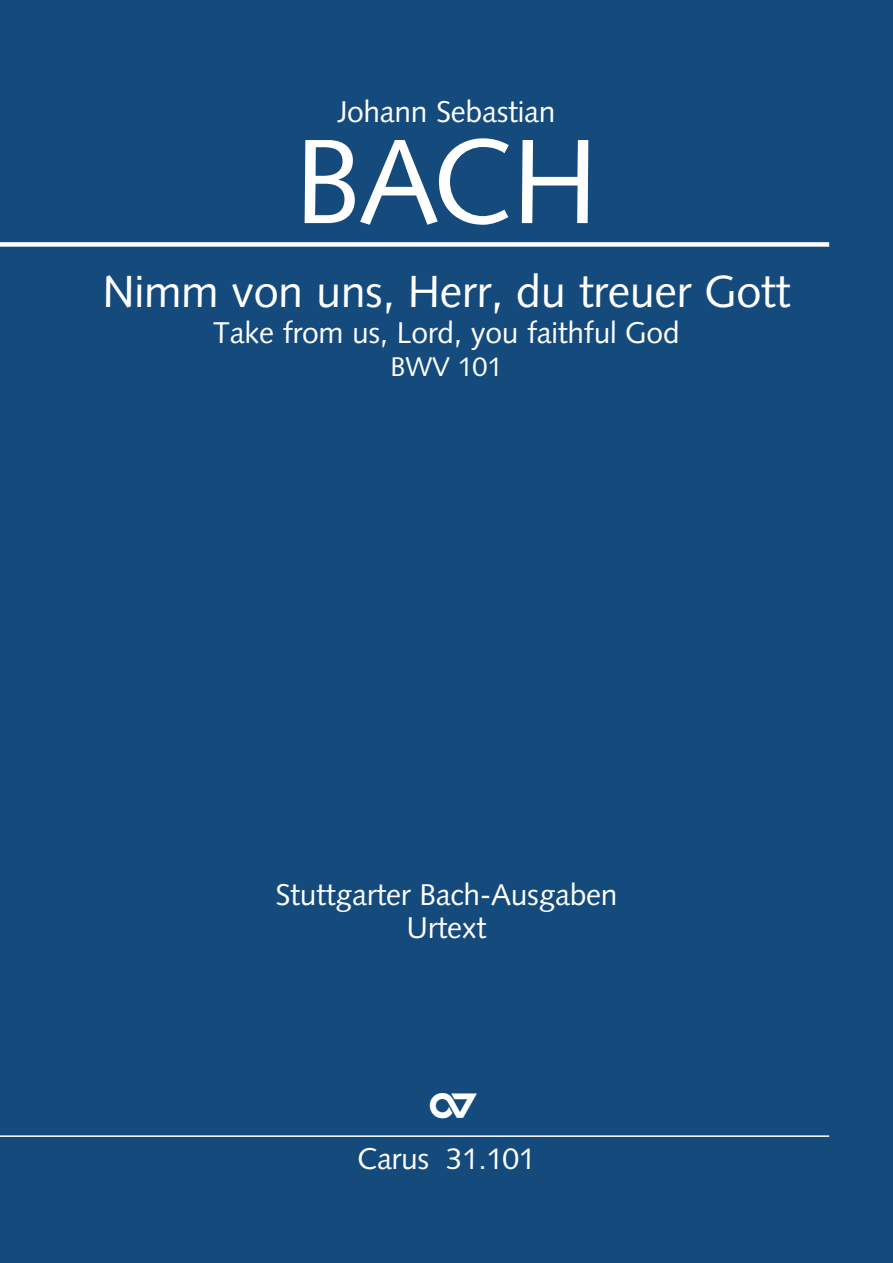
<style>
.page{position:relative;width:893px;height:1263px;background:#144a7c}
.page>*{position:absolute;margin:0;border:0;box-sizing:border-box;transform-origin:0 0}
.t1{font:120px "Syntax";color:#fff}
.t2{font:45px "Syntax";letter-spacing:-.01em;color:#fff}
.t3{font:30px/33px "Syntax";letter-spacing:-.01em;color:#fff;text-align:center}
.t4{font:30px "Carus Logo";color:#fff}
.t5{font:27px "Syntax";letter-spacing:-.01em;color:#fff}
</style>
<div class="page">
<div style="left:0;top:242px;width:829px;height:5px;background:#fff"></div>
<hr style="left:0;top:1135px;width:829px;height:2px;background:#fff">
<p class="t3" style="left:337px;top:96px;width:220px">Johann Sebastian</p>
<h1 class="t1" style="left:295px;top:111px;width:305px">BACH</h1>
<h2 class="t2" style="left:103px;top:264px;width:689px">Nimm von uns, Herr, du treuer Gott</h2>
<p class="t3" style="left:213px;top:316px;width:468px">Take from us, Lord, you faithful God</p>
<p class="t5" style="left:391px;top:350px;width:113px">BWV 101</p>
<p class="t3" style="left:275px;top:878px;width:344px">Stuttgarter Bach-Ausgaben<br>Urtext</p>
<p class="t4" style="left:428px;top:1090px;width:49px">C</p>
<p class="t3" style="left:357px;top:1143px;width:180px">Carus 31.101</p>
</div>
